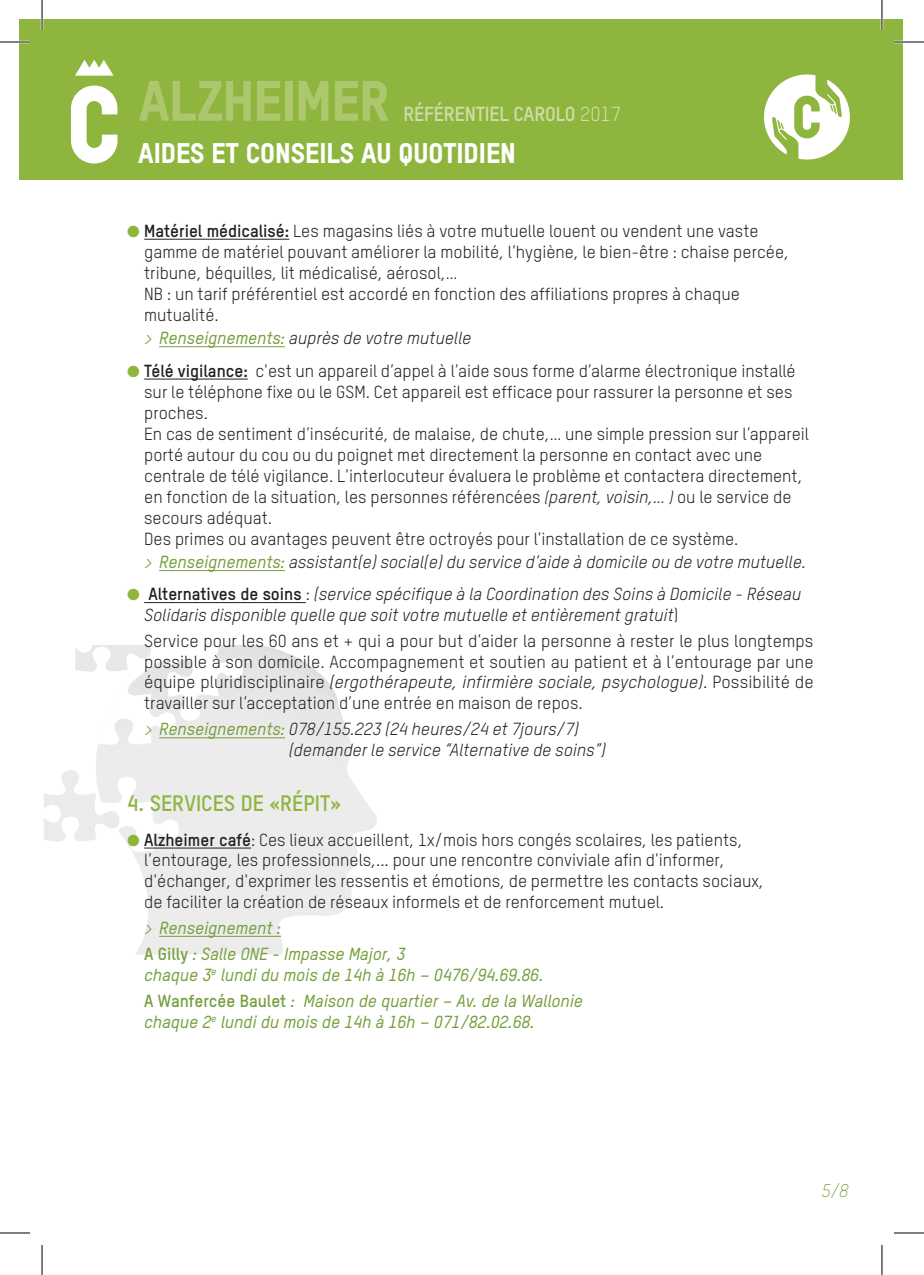
<style>
.page{position:relative;width:924px;height:1275px;background:#fff}
.page>*{position:absolute;margin:0;border:0;box-sizing:border-box;transform-origin:0 0}
.t1{font:800 56px "TSTAR";letter-spacing:-.01em;color:#acc76e}
.t2{font:800 28px "TSTAR";color:#fff}
.t3{font:700 22px "TSTAR";color:#8eb63e}
.t4{font:700 20px "TSTAR";letter-spacing:-.01em;color:#cfddab}
.t5{font:italic 300 18px "TSTAR";color:#779f3d}
.t6{font:17.2px/21px "TSTAR";color:#231f20}
.t7{font:italic 17.2px/20.6px "TSTAR";color:#231f20}
.t8{font:italic 500 17.2px/26.4px "TSTAR";color:#779f3d}
.s1{font-weight:400}
.s2{color:#8eb63e}
.s3{font-weight:700}
.s4{color:#779f3d}
.s5{font-weight:500;color:#779f3d}
.s6{font-style:italic;font-size:16px}
.s7{font-style:italic}
.s8{font-weight:700;font-style:normal}
.s9{font-style:normal}
</style>
<div class="page">
<div style="left:19px;top:19px;width:883px;height:161px;background:#8eb63e"></div>
<svg style="left:764px;top:74px;width:85px;height:85px"></svg>
<svg style="left:96px;top:645px;width:281px;height:309px"></svg>
<svg style="left:44px;top:770px;width:135px;height:82px"></svg>
<svg style="left:75px;top:645px;width:168px;height:100px"></svg>
<svg style="left:75px;top:60px;width:38px;height:16px"></svg>
<svg style="left:71px;top:86px;width:46px;height:77px"></svg>
<hr style="left:144px;top:239px;width:145px;height:1px;background:#231f20">
<hr style="left:159px;top:346px;width:126px;height:1px;background:#779f3d">
<hr style="left:144px;top:378px;width:104px;height:1px;background:#231f20">
<hr style="left:159px;top:570px;width:126px;height:1px;background:#779f3d">
<hr style="left:144px;top:602px;width:162px;height:1px;background:#231f20">
<hr style="left:159px;top:737px;width:126px;height:1px;background:#779f3d">
<hr style="left:144px;top:847px;width:107px;height:1px;background:#231f20">
<hr style="left:159px;top:936px;width:122px;height:1px;background:#779f3d">
<hr style="left:0;top:41px;width:30px;height:2px;background:#fff">
<hr style="left:893px;top:41px;width:30px;height:2px;background:#fff">
<hr style="left:41px;top:0;width:2px;height:30px;background:#fff">
<hr style="left:880px;top:0;width:2px;height:30px;background:#fff">
<hr style="left:0;top:42px;width:30px;height:1px;background:#000">
<hr style="left:893px;top:42px;width:30px;height:1px;background:#000">
<hr style="left:0;top:1232px;width:30px;height:1px;background:#000">
<hr style="left:893px;top:1232px;width:30px;height:1px;background:#000">
<hr style="left:42px;top:0;width:1px;height:30px;background:#000">
<hr style="left:42px;top:1245px;width:1px;height:30px;background:#000">
<hr style="left:881px;top:0;width:1px;height:30px;background:#000">
<hr style="left:881px;top:1245px;width:1px;height:30px;background:#000">
<h1 class="t1" style="left:138px;top:66px;width:252px">ALZHEIMER</h1>
<p class="t4" style="left:403px;top:101px;width:219px">RÉFÉRENTIEL CAROLO <span class="s1">2017</span></p>
<h2 class="t2" style="left:138px;top:136px;width:379px">AIDES ET CONSEILS AU QUOTIDIEN</h2>
<p class="t6" style="left:144px;top:220px;width:646px;text-indent:-17px"><span class="s2">●</span> <span class="s3">Matériel médicalisé:</span> Les magasins liés à votre mutuelle louent ou vendent une vaste gamme de matériel pouvant améliorer la mobilité, l’hygiène, le bien-être : chaise percée, tribune, béquilles, lit médicalisé, aérosol,…<br>NB : un tarif préférentiel est accordé en fonction des affiliations propres à chaque mutualité.</p>
<p class="t7" style="left:144px;top:328px;width:328px"><span class="s4">&gt;</span> <span class="s5">Renseignements:</span> auprès de votre mutuelle</p>
<p class="t6" style="left:144px;top:360px;width:666px;text-indent:-17px"><span class="s2">●</span> <span class="s3">Télé vigilance:</span> c'est un appareil d’appel à l’aide sous forme d’alarme électronique installé sur le téléphone fixe ou le GSM. Cet appareil est efficace pour rassurer la personne et ses proches.<br>En cas de sentiment d’insécurité, de malaise, de chute,… une simple pression sur l’appareil porté autour du cou ou du poignet met directement la personne en contact avec une centrale de télé vigilance. L’interlocuteur évaluera le problème et contactera directement, en fonction de la situation, les personnes référencées <span class="s6">(</span><span class="s7">parent, voisin,…</span> <span class="s6">)</span> ou le service de secours adéquat.<br>Des primes ou avantages peuvent être octroyés pour l'installation de ce système.</p>
<p class="t7" style="left:144px;top:551px;width:663px"><span class="s4">&gt;</span> <span class="s5">Renseignements:</span> assistant(e) social(e) du service d’aide à domicile ou de votre mutuelle.</p>
<p class="t7" style="left:144px;top:583px;width:658px;text-indent:-17px"><span class="s2">●</span> <span class="s8">Alternatives de soins</span> <span class="s9">:</span> (service spécifique à la Coordination des Soins à Domicile - Réseau<br>Solidaris disponible quelle que soit votre mutuelle et entièrement gratuit<span class="s9">)</span></p>
<p class="t6" style="left:144px;top:630px;width:670px;text-align:justify">Service pour les 60 ans et + qui a pour but d’aider la personne à rester le plus longtemps possible à son domicile. Accompagnement et soutien au patient et à l’entourage par une équipe pluridisciplinaire <span class="s7">(ergothérapeute, infirmière sociale, psychologue)</span>. Possibilité de travailler sur l’acceptation d’une entrée en maison de repos.</p>
<p class="t7" style="left:289px;top:719px;width:318px;text-indent:-144px"><span class="s4">&gt;</span> <span class="s5">Renseignements:</span> 078/155.223 (24 heures/24 et 7jours/7) (demander le service “Alternative de soins”)</p>
<p class="t3" style="left:127px;top:789px;width:215px">4. SERVICES DE «RÉPIT»</p>
<p class="t6" style="left:144px;top:829px;width:620px;text-indent:-17px"><span class="s2">●</span> <span class="s3">Alzheimer café</span>: Ces lieux accueillent, 1x/mois hors congés scolaires, les patients, l’entourage, les professionnels,... pour une rencontre conviviale afin d'informer, d'échanger, d'exprimer les ressentis et émotions, de permettre les contacts sociaux, de faciliter la création de réseaux informels et de renforcement mutuel.</p>
<p class="t8" style="left:144px;top:914px;width:262px"><span class="s1">&gt;</span> Renseignement :<br><span class="s8">A Gilly</span> : Salle ONE - Impasse Major, 3</p>
<p class="t8" style="left:144px;top:961px;width:440px">chaque 3<sup>e</sup> lundi du mois de 14h à 16h – 0476/94.69.86.<br><span class="s8">A Wanfercée Baulet</span> : Maison de quartier – Av. de la Wallonie</p>
<p class="t8" style="left:144px;top:1008px;width:392px">chaque 2<sup>e</sup> lundi du mois de 14h à 16h – 071/82.02.68.</p>
<p class="t5" style="left:821px;top:1179px;width:29px">5/8</p>
</div>
